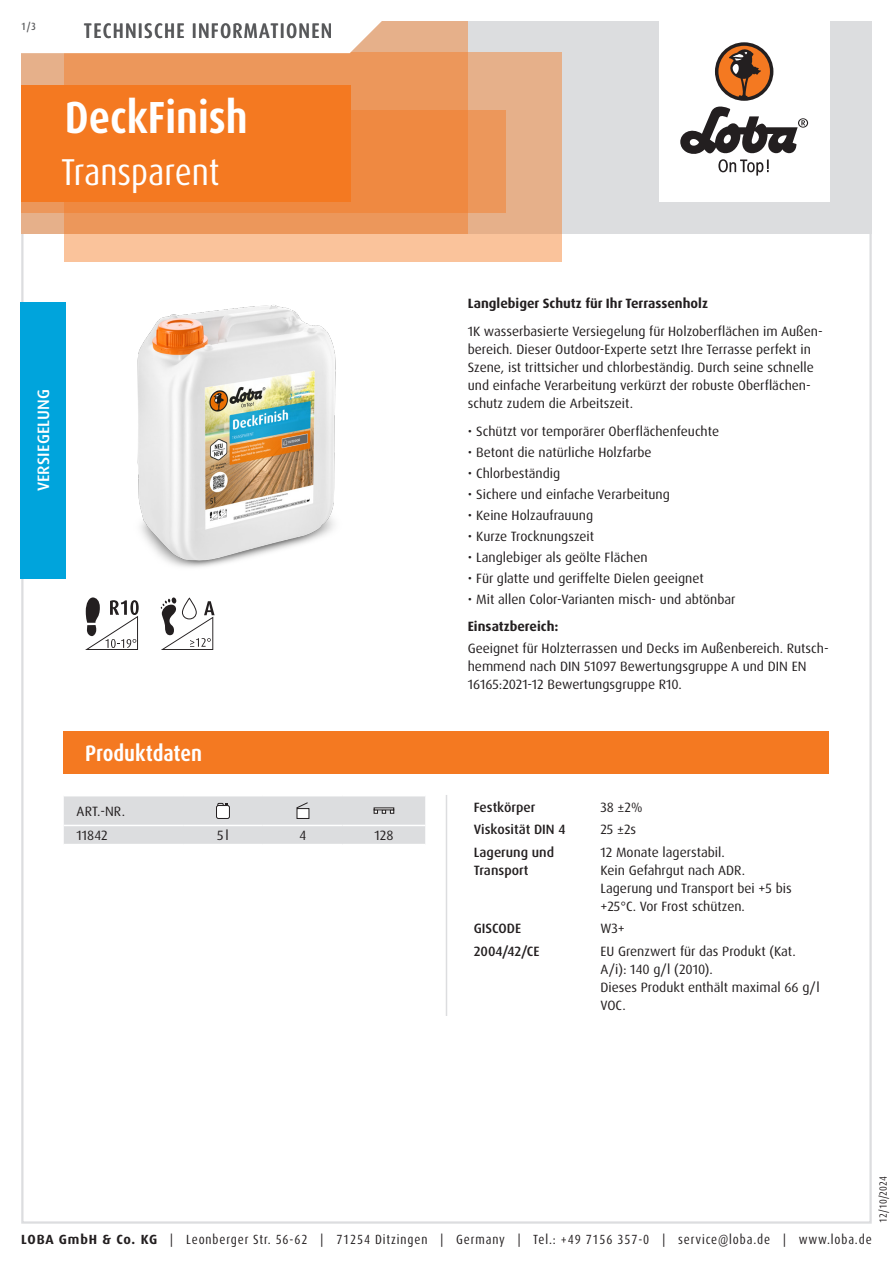
<style>
.page{position:relative;width:893px;height:1263px;background:#fff}
.page>*{position:absolute;margin:0;border:0;box-sizing:border-box;transform-origin:0 0}
.Produktname_weiss{font:700 condensed 45px "Dax Pro";color:#fff}
.Variante_weiss{font:condensed 37.5px "Dax Pro";color:#fff}
.Abschnitt{font:700 condensed 22.5px "Dax Pro";color:#fff}
.TI{font:500 condensed 21px "Dax Pro";letter-spacing:.06em;color:#57585a}
.Produktart_Versiegelung{font:500 16.5px "Dax Pro";letter-spacing:.01em;color:#fff}
.Text{font:13.5px/18px "Dax Pro";color:#231f20}
.Text_ohne_Silbentrennung{font:13.5px/18px "Dax Pro";color:#231f20}
.Text_Medium{font:500 13.5px/18px "Dax Pro";color:#231f20}
.Text_Bold{font:700 13.5px "Dax Pro";color:#231f20}
.Text_Großbuchstaben{font:13.5px "Dax Pro";color:#231f20}
.Text_zentriert{font:13.5px "Dax Pro";color:#231f20}
.t1{font:condensed 13.35px "Dax Pro";letter-spacing:.065em;color:#231f20}
.t2{font:condensed 10.5px "Dax Pro";color:#231f20}
.t3{font:500 condensed 10.5px "Dax Pro";color:#57585a}
.s1{font-weight:700;font-stretch:normal}
</style>
<div class="page">
<hr style="left:446px;top:795px;width:1px;height:221px;background:#dcdddf">
<svg style="left:64px;top:796px;width:361px;height:48px;background:#dcdddf"></svg>
<hr style="left:374px;top:807px;width:20px;height:3px;background:#fff">
<div style="left:64px;top:731px;width:765px;height:43px;background:#f47921"></div>
<svg style="left:85px;top:597px;width:54px;height:53px"></svg>
<svg style="left:161px;top:597px;width:54px;height:53px"></svg>
<img style="left:137px;top:305px;width:199px;height:263px">
<div style="left:20px;top:302px;width:46px;height:276px;background:#00a4dc"></div>
<div style="left:21px;top:21px;width:851px;height:213px;background:#dcdddf"></div>
<div style="left:659px;top:0;width:170px;height:202px;background:#fff"></div>
<svg style="left:680px;top:106px;width:128px;height:70px"></svg>
<div style="left:715px;top:42px;width:58px;height:59px;background:#231f20;border-radius:50%"></div>
<svg style="left:718px;top:45px;width:52px;height:52px"></svg>
<div style="left:64px;top:52px;width:497px;height:209px;background:linear-gradient(to right,#fec79f,#efb992)"></div>
<div style="left:21px;top:111px;width:485px;height:102px;background:#ec975b"></div>
<svg style="left:21px;top:21px;width:447px;height:213px;background:#ec9355"></svg>
<svg style="left:21px;top:21px;width:411px;height:34px;background:#faede4"></svg>
<div style="left:21px;top:85px;width:330px;height:117px;background:#f47921"></div>
<p class="t3" style="left:21px;top:19px;width:16px">1/3</p>
<p class="TI" style="left:84px;top:17px;width:250px">TECHNISCHE INFORMATIONEN</p>
<p class="Produktname_weiss" style="left:65px;top:89px;width:185px">DeckFinish</p>
<p class="Variante_weiss" style="left:61px;top:148px;width:160px">Transparent</p>
<p class="Produktart_Versiegelung" style="left:33px;top:491px;width:104px;rotate:-90deg">VERSIEGELUNG</p>
<p class="Abschnitt" style="left:85px;top:739px;width:119px">Produktdaten</p>
<p class="Text_Großbuchstaben" style="left:77px;top:802px;width:50px">ART.-NR.</p>
<p class="Text" style="left:77px;top:827px;width:33px">11842</p>
<p class="Text_zentriert" style="left:217px;top:827px;width:13px">5l</p>
<p class="Text_zentriert" style="left:299px;top:827px;width:8px">4</p>
<p class="Text_zentriert" style="left:374px;top:827px;width:20px">128</p>
<p class="Text_Bold" style="left:468px;top:295px;width:242px">Langlebiger Schutz für Ihr Terrassenholz</p>
<p class="Text" style="left:468px;top:323px;width:356px">1K wasserbasierte Versiegelung für Holzoberflächen im Außen&shy;bereich. Dieser Outdoor-Experte setzt Ihre Terrasse perfekt in Szene, ist trittsicher und chlorbeständig. Durch seine schnelle und einfache Verarbeitung verkürzt der robuste Oberflächen&shy;schutz zudem die Arbeitszeit.</p>
<p class="Text" style="left:468px;top:422px;width:253px">• Schützt vor temporärer Oberflächenfeuchte</p>
<p class="Text" style="left:468px;top:443px;width:185px">• Betont die natürliche Holzfarbe</p>
<p class="Text" style="left:468px;top:464px;width:94px">• Chlorbeständig</p>
<p class="Text" style="left:468px;top:485px;width:204px">• Sichere und einfache Verarbeitung</p>
<p class="Text" style="left:468px;top:506px;width:127px">• Keine Holzaufrauung</p>
<p class="Text" style="left:468px;top:527px;width:128px">• Kurze Trocknungszeit</p>
<p class="Text" style="left:468px;top:548px;width:181px">• Langlebiger als geölte Flächen</p>
<p class="Text" style="left:468px;top:569px;width:238px">• Für glatte und geriffelte Dielen geeignet</p>
<p class="Text" style="left:468px;top:590px;width:269px">• Mit allen Color-Varianten misch- und abtönbar</p>
<p class="Text_Bold" style="left:468px;top:618px;width:92px">Einsatzbereich:</p>
<p class="Text" style="left:468px;top:639px;width:362px">Geeignet für Holzterrassen und Decks im Außenbereich. Rutsch&shy;hemmend nach DIN 51097 Bewertungsgruppe A und DIN EN<br>16165:2021-12 Bewertungsgruppe R10.</p>
<p class="Text_Medium" style="left:474px;top:798px;width:63px">Festkörper</p>
<p class="Text_ohne_Silbentrennung" style="left:600px;top:798px;width:44px">38 ±2%</p>
<p class="Text_Medium" style="left:474px;top:820px;width:93px">Viskosität DIN 4</p>
<p class="Text_ohne_Silbentrennung" style="left:600px;top:820px;width:37px">25 ±2s</p>
<p class="Text_Medium" style="left:474px;top:843px;width:82px">Lagerung und<br>Transport</p>
<p class="Text_ohne_Silbentrennung" style="left:600px;top:843px;width:126px">12 Monate lagerstabil.</p>
<p class="Text_ohne_Silbentrennung" style="left:600px;top:861px;width:146px">Kein Gefahrgut nach ADR.</p>
<p class="Text_ohne_Silbentrennung" style="left:600px;top:879px;width:193px">Lagerung und Transport bei +5 bis +25°C. Vor Frost schützen.</p>
<p class="Text_Medium" style="left:474px;top:920px;width:49px">GISCODE</p>
<p class="Text_ohne_Silbentrennung" style="left:600px;top:920px;width:26px">W3+</p>
<p class="Text_Medium" style="left:474px;top:942px;width:67px">2004/42/CE</p>
<p class="Text_ohne_Silbentrennung" style="left:600px;top:942px;width:197px">EU Grenzwert für das Produkt (Kat.<br>A/i): 140 g/l (2010).</p>
<p class="Text_ohne_Silbentrennung" style="left:600px;top:978px;width:221px">Dieses Produkt enthält maximal 66 g/l<br>VOC.</p>
<p class="t2" style="left:876px;top:1222px;width:48px;rotate:-90deg">12/10/2024</p>
<p class="t1" style="left:21px;top:1230px;width:852px"><span class="s1">LOBA GmbH &amp; Co. KG</span> | Leonberger Str. 56-62 | 71254 Ditzingen | Germany | Tel.: +49 7156 357-0 | service@loba.de | www.loba.de</p>
</div>
